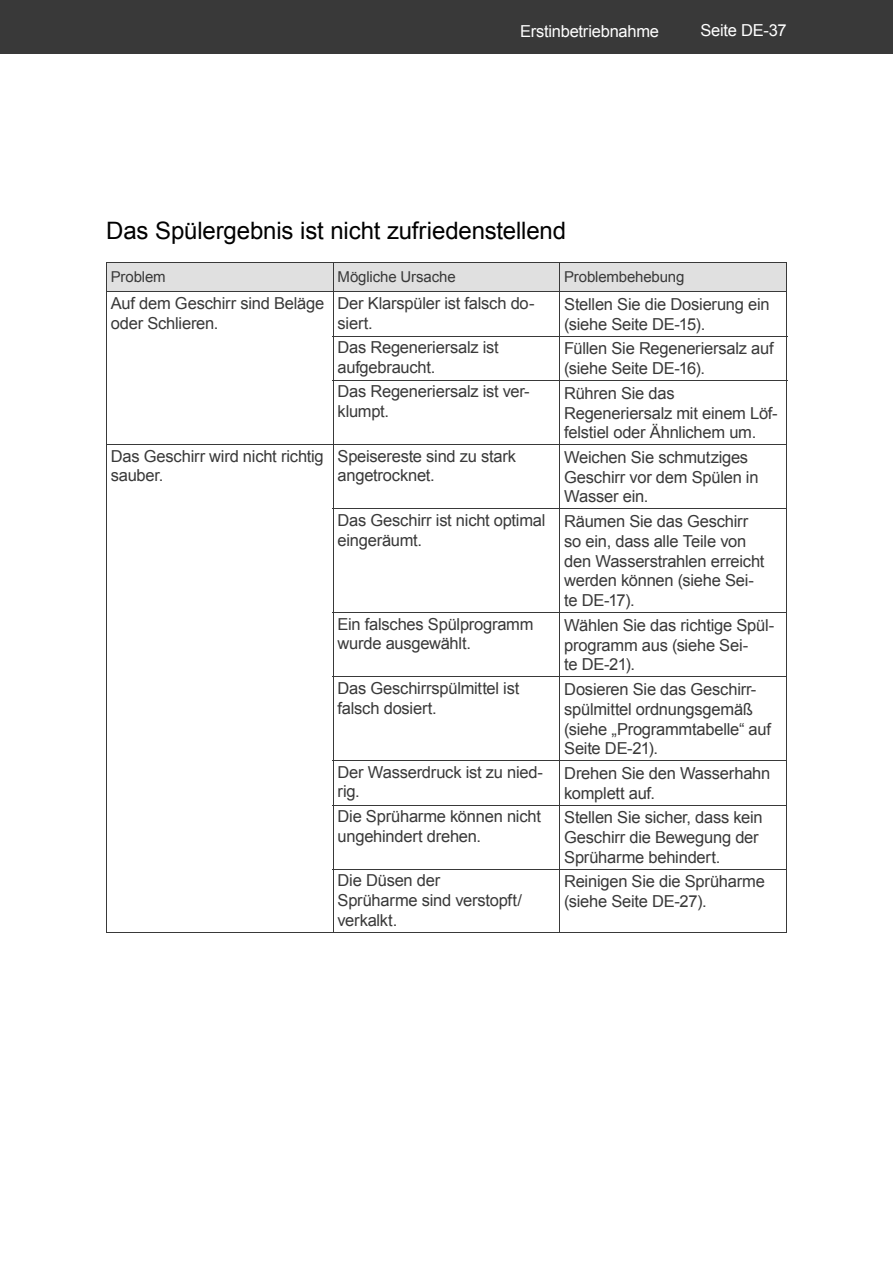
<style>
.page{position:relative;width:893px;height:1263px;background:#fff}
.page>*{position:absolute;margin:0;border:0;box-sizing:border-box;transform-origin:0 0}
.t1{font:24px "Arial";letter-spacing:-.005em;color:#000}
.t2{font:16.5px/19.8px "Arial";letter-spacing:-.015em;color:#393939}
.t3{font:16.5px "Arial";letter-spacing:-.015em;color:#fff}
.t4{font:15px "Arial";letter-spacing:-.01em;color:#393939}
</style>
<div class="page">
<div style="left:0;top:0;width:893px;height:54px;background:#393939"></div>
<hr style="left:106px;top:932px;width:227px;height:1px;background:#393939">
<hr style="left:333px;top:292px;width:1px;height:44px;background:#393939">
<hr style="left:560px;top:292px;width:1px;height:44px;background:#393939">
<hr style="left:333px;top:336px;width:227px;height:1px;background:#393939">
<hr style="left:333px;top:337px;width:1px;height:43px;background:#393939">
<hr style="left:560px;top:336px;width:227px;height:1px;background:#393939">
<hr style="left:560px;top:337px;width:1px;height:43px;background:#393939">
<hr style="left:333px;top:380px;width:227px;height:1px;background:#393939">
<hr style="left:333px;top:381px;width:1px;height:63px;background:#393939">
<hr style="left:560px;top:380px;width:227px;height:1px;background:#393939">
<hr style="left:560px;top:381px;width:1px;height:63px;background:#393939">
<hr style="left:333px;top:444px;width:454px;height:1px;background:#393939">
<hr style="left:560px;top:445px;width:1px;height:63px;background:#393939">
<hr style="left:333px;top:508px;width:454px;height:1px;background:#393939">
<hr style="left:560px;top:509px;width:1px;height:103px;background:#393939">
<hr style="left:333px;top:612px;width:454px;height:1px;background:#393939">
<hr style="left:560px;top:613px;width:1px;height:63px;background:#393939">
<hr style="left:333px;top:676px;width:454px;height:1px;background:#393939">
<hr style="left:560px;top:677px;width:1px;height:83px;background:#393939">
<hr style="left:333px;top:760px;width:454px;height:1px;background:#393939">
<hr style="left:560px;top:761px;width:1px;height:44px;background:#393939">
<hr style="left:333px;top:805px;width:454px;height:1px;background:#393939">
<hr style="left:560px;top:806px;width:1px;height:63px;background:#393939">
<hr style="left:333px;top:869px;width:454px;height:1px;background:#393939">
<hr style="left:560px;top:870px;width:1px;height:62px;background:#393939">
<hr style="left:106px;top:444px;width:227px;height:1px;background:#393939">
<hr style="left:333px;top:445px;width:1px;height:63px;background:#393939">
<hr style="left:333px;top:509px;width:1px;height:103px;background:#393939">
<hr style="left:333px;top:613px;width:1px;height:63px;background:#393939">
<hr style="left:333px;top:677px;width:1px;height:83px;background:#393939">
<hr style="left:333px;top:761px;width:1px;height:44px;background:#393939">
<hr style="left:333px;top:806px;width:1px;height:63px;background:#393939">
<hr style="left:333px;top:870px;width:1px;height:62px;background:#393939">
<div style="left:106px;top:262px;width:681px;height:29px;background:#e0e0e0"></div>
<hr style="left:106px;top:291px;width:681px;height:1px;background:#393939">
<hr style="left:106px;top:292px;width:1px;height:44px;background:#393939">
<hr style="left:786px;top:292px;width:1px;height:44px;background:#393939">
<hr style="left:106px;top:336px;width:1px;height:45px;background:#393939">
<hr style="left:786px;top:337px;width:1px;height:43px;background:#393939">
<hr style="left:106px;top:381px;width:1px;height:63px;background:#393939">
<hr style="left:786px;top:381px;width:1px;height:63px;background:#393939">
<hr style="left:106px;top:445px;width:1px;height:64px;background:#393939">
<hr style="left:786px;top:445px;width:1px;height:63px;background:#393939">
<hr style="left:106px;top:509px;width:1px;height:104px;background:#393939">
<hr style="left:786px;top:509px;width:1px;height:103px;background:#393939">
<hr style="left:106px;top:613px;width:1px;height:64px;background:#393939">
<hr style="left:786px;top:613px;width:1px;height:63px;background:#393939">
<hr style="left:106px;top:677px;width:1px;height:84px;background:#393939">
<hr style="left:786px;top:677px;width:1px;height:83px;background:#393939">
<hr style="left:106px;top:761px;width:1px;height:44px;background:#393939">
<hr style="left:786px;top:761px;width:1px;height:44px;background:#393939">
<hr style="left:106px;top:805px;width:1px;height:64px;background:#393939">
<hr style="left:786px;top:806px;width:1px;height:63px;background:#393939">
<hr style="left:106px;top:869px;width:1px;height:63px;background:#393939">
<hr style="left:786px;top:870px;width:1px;height:62px;background:#393939">
<hr style="left:333px;top:932px;width:454px;height:1px;background:#393939">
<p class="t3" style="left:520px;top:22px;width:140px">Erstinbetriebnahme</p>
<p class="t3" style="left:700px;top:22px;width:88px">Seite DE-37</p>
<h1 class="t1" style="left:106px;top:217px;width:461px">Das Spülergebnis ist nicht zufriedenstellend</h1>
<p class="t4" style="left:111px;top:268px;width:56px">Problem</p>
<p class="t4" style="left:337px;top:268px;width:120px">Mögliche Ursache</p>
<p class="t4" style="left:564px;top:268px;width:122px">Problembehebung</p>
<p class="t2" style="left:111px;top:293px;width:215px">Auf dem Geschirr sind Beläge oder Schlieren.</p>
<p class="t2" style="left:338px;top:293px;width:198px">Der Klarspüler ist falsch do&shy;siert.</p>
<p class="t2" style="left:564px;top:294px;width:207px">Stellen Sie die Dosierung ein (siehe Seite DE-15).</p>
<p class="t2" style="left:338px;top:337px;width:163px">Das Regeneriersalz ist aufgebraucht.</p>
<p class="t2" style="left:564px;top:339px;width:211px">Füllen Sie Regeneriersalz auf (siehe Seite DE-16).</p>
<p class="t2" style="left:338px;top:382px;width:194px">Das Regeneriersalz ist ver&shy;klumpt.</p>
<p class="t2" style="left:564px;top:383px;width:215px">Rühren Sie das<br>Regeneriersalz mit einem Löf&shy;felstiel oder Ähnlichem um.</p>
<p class="t2" style="left:111px;top:446px;width:214px">Das Geschirr wird nicht richtig sauber.</p>
<p class="t2" style="left:338px;top:446px;width:180px">Speisereste sind zu stark ange trocknet.</p>
<p class="t2" style="left:564px;top:447px;width:196px">Weichen Sie schmutziges<br>Geschirr vor dem Spülen in<br>Wasser ein.</p>
<p class="t2" style="left:338px;top:510px;width:209px">Das Geschirr ist nicht optimal eingeräumt.</p>
<p class="t2" style="left:564px;top:511px;width:202px">Räumen Sie das Geschirr so ein, dass alle Teile von den Wasserstrahlen erreicht werden können (siehe Sei&shy;te DE-17).</p>
<p class="t2" style="left:338px;top:614px;width:197px">Ein falsches Spülprogramm wurde ausgewählt.</p>
<p class="t2" style="left:564px;top:615px;width:211px">Wählen Sie das richtige Spül&shy;programm aus (siehe Sei-<br>te DE-21).</p>
<p class="t2" style="left:338px;top:678px;width:183px">Das Geschirrspülmittel ist falsch dosiert.</p>
<p class="t2" style="left:564px;top:679px;width:208px">Dosieren Sie das Geschirr&shy;spülmittel ordnungsgemäß (siehe „Programmtabelle“ auf<br>Seite DE-21).</p>
<p class="t2" style="left:338px;top:762px;width:207px">Der Wasserdruck ist zu nied&shy;rig.</p>
<p class="t2" style="left:564px;top:763px;width:208px">Drehen Sie den Wasserhahn komplett auf.</p>
<p class="t2" style="left:338px;top:806px;width:205px">Die Sprüharme können nicht ungehindert drehen.</p>
<p class="t2" style="left:564px;top:808px;width:200px">Stellen Sie sicher, dass kein<br>Geschirr die Bewegung der<br>Sprüharme behindert.</p>
<p class="t2" style="left:338px;top:871px;width:186px">Die Düsen der<br>Sprüharme sind verstopft/ verkalkt.</p>
<p class="t2" style="left:564px;top:872px;width:202px">Reinigen Sie die Sprüharme (siehe Seite DE-27).</p>
</div>
